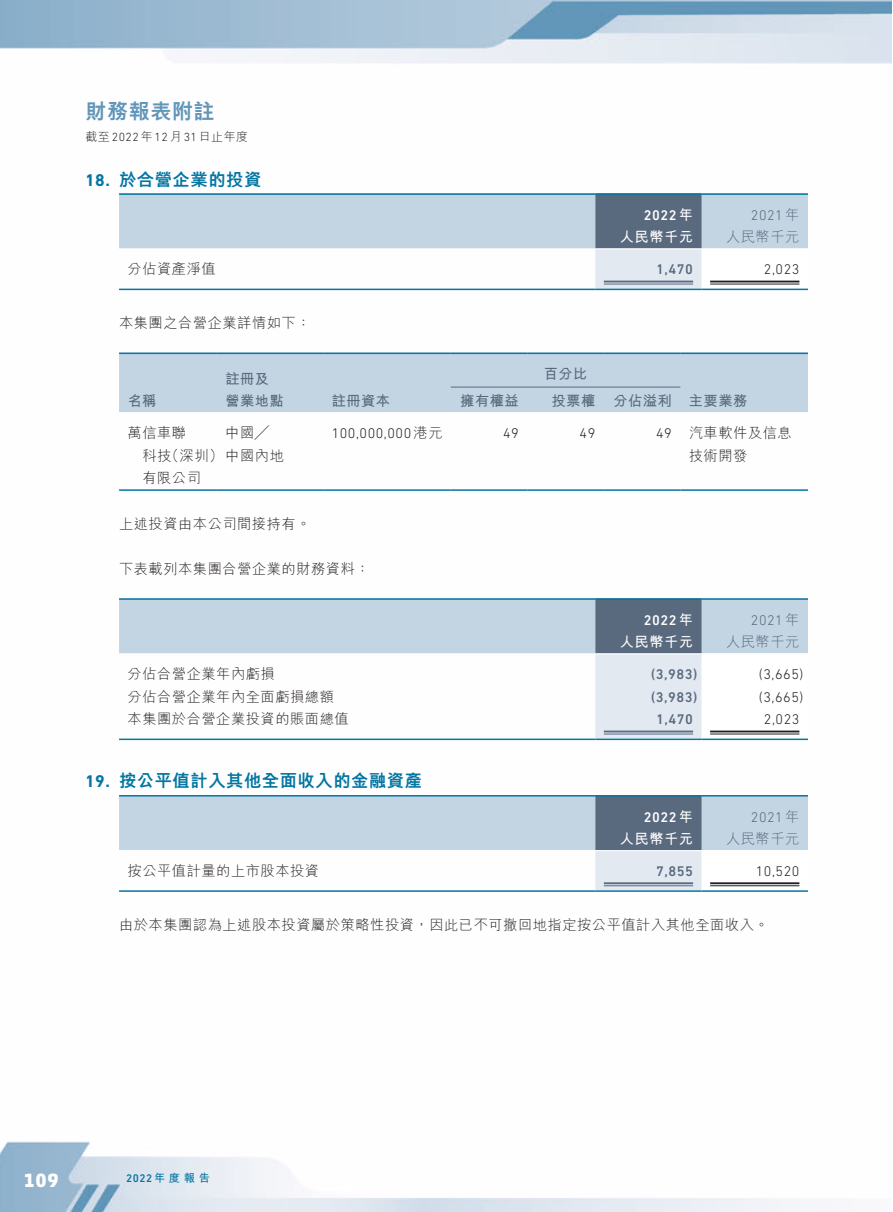
<style>
.page{position:relative;width:893px;height:1212px;background:#fff}
.page>*{position:absolute;margin:0;border:0;box-sizing:border-box;transform-origin:0 0}
.t1{font:800 21px "M Hei HK";letter-spacing:.03em;color:#6196b9}
.t2{font:700 19.5px "Akko Pro";color:#fff}
._3__標題{font:800 17.25px "M Hei HK";letter-spacing:.035em;color:#0376a2}
._3__標題-2{font:700 17.25px "DIN Next LT Pro";color:#0376a2}
._1__內文{font:300 14.25px "M Hei HK";letter-spacing:.035em;color:#231f20}
._1__內文-2{font:300 14.25px "DIN Next LT Pro";letter-spacing:.035em;color:#231f20}
._1__內文-3{font:700 14.25px "M Hei HK";letter-spacing:.035em;color:#59697e}
._1__內文-4{font:500 14.25px "DIN Next LT Pro";letter-spacing:.035em;color:#59697e}
._1__內文-5{font:300 14.25px "DIN Next LT Pro";letter-spacing:.035em;color:#59697e}
._1__內文-6{font:500 14.25px "DIN Next LT Pro";letter-spacing:.035em;color:#fff}
._1__內文-7{font:300 14.25px "M Hei HK";letter-spacing:.035em;color:#59697e}
._1__內文-8{font:700 14.25px "M Hei HK";letter-spacing:.035em;color:#fff}
.t3{font:300 12px "M Hei HK";letter-spacing:.035em;color:#231f20}
.t4{font:500 11.25px "DIN Next LT Pro";color:#0376a2}
.s1{font-family:"DIN Next LT Pro"}
.s2{font-family:"M Hei HK";font-weight:700}
.s3{font-family:"M Hei HK"}
</style>
<div class="page">
<img style="left:0;top:0;width:892px;height:1212px">
<svg style="left:119px;top:195px;width:689px;height:94px"></svg>
<hr style="left:119px;top:193px;width:476px;height:2px;background:#0376a2">
<hr style="left:595px;top:193px;width:107px;height:2px;background:#0376a2">
<hr style="left:702px;top:193px;width:106px;height:2px;background:#0376a2">
<hr style="left:119px;top:249px;width:476px;height:1px;background:#fff">
<hr style="left:595px;top:249px;width:107px;height:1px;background:#fff">
<hr style="left:702px;top:249px;width:106px;height:1px;background:#fff">
<hr style="left:604px;top:281px;width:89px;height:1px;background:#59697e">
<hr style="left:604px;top:284px;width:89px;height:1px;background:#59697e">
<hr style="left:710px;top:281px;width:89px;height:1px;background:#231f20">
<hr style="left:710px;top:284px;width:89px;height:1px;background:#231f20">
<hr style="left:119px;top:289px;width:476px;height:1px;background:#0376a2">
<hr style="left:595px;top:289px;width:107px;height:1px;background:#0376a2">
<hr style="left:702px;top:289px;width:106px;height:1px;background:#0376a2">
<div style="left:119px;top:354px;width:689px;height:58px;background:#c3d4e3"></div>
<hr style="left:119px;top:353px;width:98px;height:1px;background:#0376a2">
<hr style="left:217px;top:353px;width:106px;height:1px;background:#0376a2">
<hr style="left:323px;top:353px;width:128px;height:1px;background:#0376a2">
<hr style="left:451px;top:353px;width:76px;height:1px;background:#0376a2">
<hr style="left:527px;top:353px;width:77px;height:1px;background:#0376a2">
<hr style="left:604px;top:353px;width:76px;height:1px;background:#0376a2">
<hr style="left:680px;top:353px;width:128px;height:1px;background:#0376a2">
<hr style="left:451px;top:387px;width:229px;height:1px;background:#59697e">
<hr style="left:119px;top:412px;width:98px;height:1px;background:#fff">
<hr style="left:217px;top:412px;width:106px;height:1px;background:#fff">
<hr style="left:323px;top:412px;width:128px;height:1px;background:#fff">
<hr style="left:451px;top:412px;width:76px;height:1px;background:#fff">
<hr style="left:527px;top:412px;width:77px;height:1px;background:#fff">
<hr style="left:604px;top:412px;width:76px;height:1px;background:#fff">
<hr style="left:680px;top:412px;width:128px;height:1px;background:#fff">
<hr style="left:119px;top:489px;width:98px;height:2px;background:#0376a2">
<hr style="left:217px;top:489px;width:106px;height:2px;background:#0376a2">
<hr style="left:323px;top:489px;width:128px;height:2px;background:#0376a2">
<hr style="left:451px;top:489px;width:76px;height:2px;background:#0376a2">
<hr style="left:527px;top:489px;width:77px;height:2px;background:#0376a2">
<hr style="left:604px;top:489px;width:76px;height:2px;background:#0376a2">
<hr style="left:680px;top:489px;width:128px;height:2px;background:#0376a2">
<svg style="left:119px;top:600px;width:689px;height:138px"></svg>
<hr style="left:119px;top:598px;width:476px;height:2px;background:#0376a2">
<hr style="left:595px;top:598px;width:107px;height:2px;background:#0376a2">
<hr style="left:702px;top:598px;width:106px;height:2px;background:#0376a2">
<hr style="left:119px;top:653px;width:476px;height:1px;background:#fff">
<hr style="left:595px;top:653px;width:107px;height:1px;background:#fff">
<hr style="left:702px;top:653px;width:106px;height:1px;background:#fff">
<hr style="left:604px;top:730px;width:89px;height:2px;background:#59697e">
<hr style="left:604px;top:734px;width:89px;height:1px;background:#59697e">
<hr style="left:710px;top:730px;width:89px;height:2px;background:#231f20">
<hr style="left:710px;top:734px;width:89px;height:1px;background:#231f20">
<hr style="left:119px;top:738px;width:476px;height:2px;background:#0376a2">
<hr style="left:595px;top:738px;width:107px;height:2px;background:#0376a2">
<hr style="left:702px;top:738px;width:106px;height:2px;background:#0376a2">
<svg style="left:119px;top:796px;width:689px;height:94px"></svg>
<hr style="left:119px;top:795px;width:476px;height:1px;background:#0376a2">
<hr style="left:595px;top:795px;width:107px;height:1px;background:#0376a2">
<hr style="left:702px;top:795px;width:106px;height:1px;background:#0376a2">
<hr style="left:119px;top:850px;width:476px;height:1px;background:#fff">
<hr style="left:595px;top:850px;width:107px;height:1px;background:#fff">
<hr style="left:702px;top:850px;width:106px;height:1px;background:#fff">
<hr style="left:604px;top:882px;width:89px;height:2px;background:#59697e">
<hr style="left:604px;top:885px;width:89px;height:1px;background:#59697e">
<hr style="left:710px;top:882px;width:89px;height:2px;background:#231f20">
<hr style="left:710px;top:885px;width:89px;height:1px;background:#231f20">
<hr style="left:119px;top:890px;width:476px;height:2px;background:#0376a2">
<hr style="left:595px;top:890px;width:107px;height:2px;background:#0376a2">
<hr style="left:702px;top:890px;width:106px;height:2px;background:#0376a2">
<h1 class="t1" style="left:85px;top:100px;width:131px">財務報表附註</h1>
<p class="t3" style="left:85px;top:130px;width:164px">截至<span class="s1">2022</span>年<span class="s1">12</span>月<span class="s1">31</span>日止年度</p>
<p class="_3__標題-2" style="left:85px;top:170px;width:26px">18.</p>
<p class="_3__標題" style="left:119px;top:170px;width:144px">於合營企業的投資</p>
<p class="_1__內文" style="left:128px;top:262px;width:90px">分佔資產淨值</p>
<p class="_1__內文-6" style="left:644px;top:207px;width:51px">2022<span class="s2">年</span></p>
<p class="_1__內文-5" style="left:751px;top:207px;width:50px">2021 <span class="s3">年</span></p>
<p class="_1__內文-8" style="left:620px;top:227px;width:75px">人民幣千元</p>
<p class="_1__內文-7" style="left:726px;top:230px;width:75px">人民幣千元</p>
<p class="_1__內文-4" style="left:656px;top:261px;width:38px">1,470</p>
<p class="_1__內文-2" style="left:764px;top:261px;width:37px">2,023</p>
<p class="_1__內文" style="left:119px;top:316px;width:193px">本集團之合營企業詳情如下：</p>
<p class="_1__內文-3" style="left:225px;top:368px;width:45px">註冊及</p>
<p class="_1__內文-3" style="left:544px;top:363px;width:45px">百分比</p>
<p class="_1__內文-3" style="left:128px;top:390px;width:30px">名稱</p>
<p class="_1__內文-3" style="left:225px;top:390px;width:60px">營業地點</p>
<p class="_1__內文-3" style="left:332px;top:390px;width:60px">註冊資本</p>
<p class="_1__內文-3" style="left:460px;top:390px;width:60px">擁有權益</p>
<p class="_1__內文-3" style="left:552px;top:390px;width:45px">投票權</p>
<p class="_1__內文-3" style="left:613px;top:390px;width:60px">分佔溢利</p>
<p class="_1__內文-3" style="left:689px;top:390px;width:60px">主要業務</p>
<p class="_1__內文" style="left:225px;top:425px;width:45px">中國╱</p>
<p class="_1__內文" style="left:689px;top:425px;width:104px">汽車軟件及信息</p>
<p class="_1__內文" style="left:128px;top:425px;width:60px">萬信車聯</p>
<p class="_1__內文" style="left:165px;top:448px;width:121px">（深圳(中國內地</p>
<p class="_1__內文-2" style="left:332px;top:425px;width:112px">100,000,000<span class="s3">港元</span></p>
<p class="_1__內文-2" style="left:503px;top:425px;width:17px">49</p>
<p class="_1__內文-2" style="left:580px;top:425px;width:17px">49</p>
<p class="_1__內文-2" style="left:656px;top:425px;width:17px">49</p>
<p class="_1__內文" style="left:689px;top:448px;width:60px">技術開發</p>
<p class="_1__內文" style="left:142px;top:448px;width:31px">科技</p>
<p class="_1__內文" style="left:142px;top:470px;width:60px">有限公司</p>
<p class="_1__內文" style="left:119px;top:516px;width:193px">上述投資由本公司間接持有。</p>
<p class="_1__內文" style="left:119px;top:561px;width:252px">下表載列本集團合營企業的財務資料：</p>
<p class="_1__內文-6" style="left:644px;top:612px;width:51px">2022<span class="s2">年</span></p>
<p class="_1__內文-5" style="left:751px;top:612px;width:50px">2021 <span class="s3">年</span></p>
<p class="_1__內文-8" style="left:620px;top:632px;width:75px">人民幣千元</p>
<p class="_1__內文-7" style="left:726px;top:635px;width:75px">人民幣千元</p>
<p class="_1__內文" style="left:128px;top:667px;width:149px">分佔合營企業年內虧損</p>
<p class="_1__內文-4" style="left:651px;top:666px;width:48px">)3,983(</p>
<p class="_1__內文-2" style="left:759px;top:666px;width:46px">)3,665(</p>
<p class="_1__內文" style="left:128px;top:689px;width:208px">分佔合營企業年內全面虧損總額</p>
<p class="_1__內文-4" style="left:651px;top:689px;width:48px">)3,983(</p>
<p class="_1__內文-2" style="left:759px;top:689px;width:46px">)3,665(</p>
<p class="_1__內文" style="left:128px;top:712px;width:223px">本集團於合營企業投資的賬面總值</p>
<p class="_1__內文-4" style="left:656px;top:711px;width:38px">1,470</p>
<p class="_1__內文-2" style="left:764px;top:711px;width:37px">2,023</p>
<p class="_3__標題-2" style="left:85px;top:771px;width:26px">19.</p>
<p class="_3__標題" style="left:119px;top:772px;width:304px">按公平值計入其他全面收入的金融資產</p>
<p class="_1__內文" style="left:128px;top:863px;width:193px">按公平值計量的上市股本投資</p>
<p class="_1__內文-6" style="left:644px;top:808px;width:51px">2022<span class="s2">年</span></p>
<p class="_1__內文-5" style="left:751px;top:808px;width:50px">2021 <span class="s3">年</span></p>
<p class="_1__內文-8" style="left:620px;top:828px;width:75px">人民幣千元</p>
<p class="_1__內文-7" style="left:726px;top:831px;width:75px">人民幣千元</p>
<p class="_1__內文-4" style="left:656px;top:863px;width:38px">7,855</p>
<p class="_1__內文-2" style="left:756px;top:863px;width:45px">10,520</p>
<p class="_1__內文" style="left:119px;top:917px;width:651px">由於本集團認為上述股本投資屬於策略性投資，因此已不可撤回地指定按公平值計入其他全面收入。</p>
<h2 class="t2" style="left:24px;top:1168px;width:37px">109</h2>
<p class="t4" style="left:126px;top:1172px;width:85px">2022<span class="s2">年度報告</span></p>
</div>
